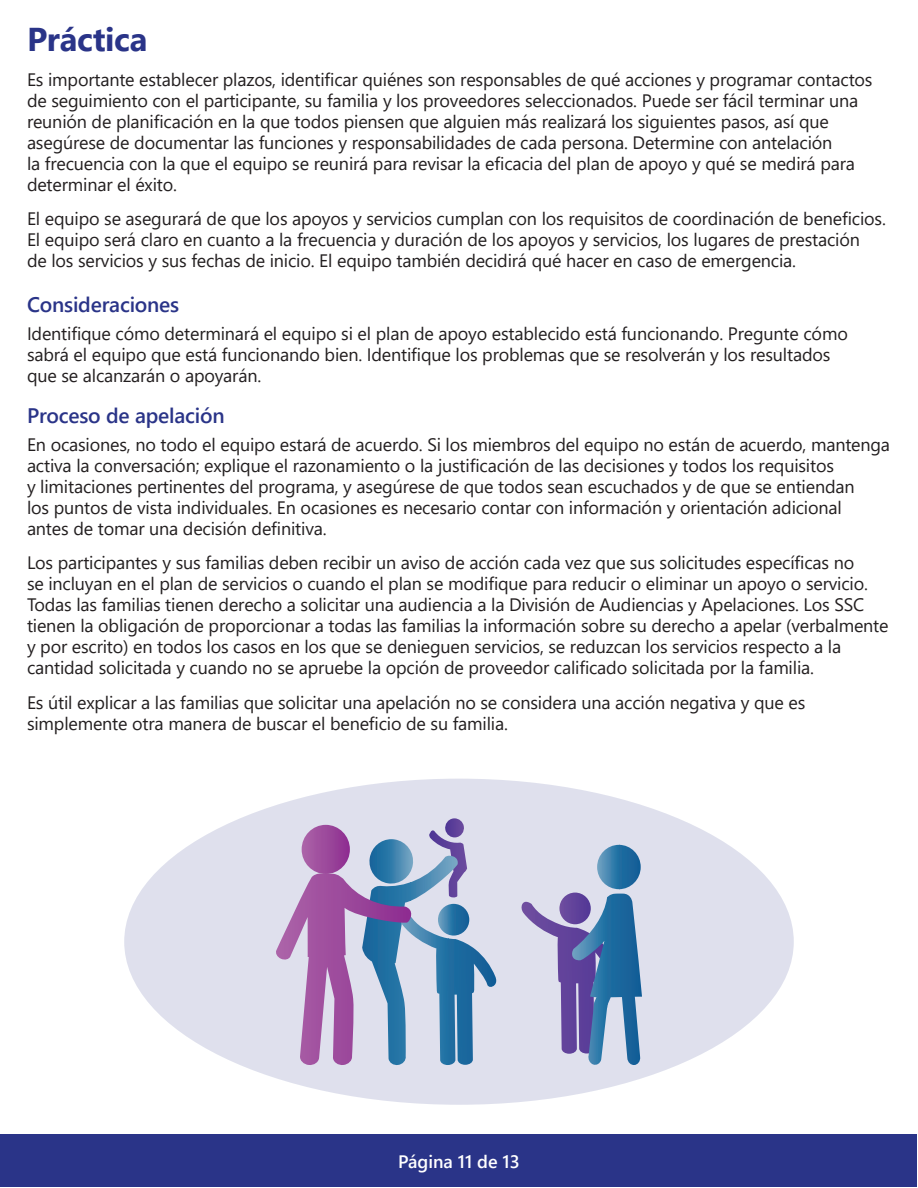
<style>
.page{position:relative;width:918px;height:1188px;background:#fff}
.page>*{position:absolute;margin:0;border:0;box-sizing:border-box;transform-origin:0 0}
.t1{font:700 33px "Segoe UI";letter-spacing:-.01em;color:#2a3488}
.t2{font:600 21px "Segoe UI";letter-spacing:-.01em;color:#2a3488}
.t3{font:18px/21px "Segoe UI";letter-spacing:-.01em;color:#231f20}
.t4{font:600 18px "Segoe UI";color:#fff}
</style>
<div class="page">
<div style="left:124px;top:779px;width:670px;height:326px;background:#dfe0ed;border-radius:50%"></div>
<svg style="left:276px;top:818px;width:221px;height:247px"></svg>
<svg style="left:521px;top:845px;width:121px;height:220px"></svg>
<div style="left:1px;top:1135px;width:916px;height:52px;background:#2a3488"></div>
<h1 class="t1" style="left:27px;top:8px;width:122px">Práctica</h1>
<p class="t3" style="left:27px;top:67px;width:847px">Es importante establecer plazos, identificar quiénes son responsables de qué acciones y programar contactos de seguimiento con el participante, su familia y los proveedores seleccionados. Puede ser fácil terminar una reunión de planificación en la que todos piensen que alguien más realizará los siguientes pasos, así que asegúrese de documentar las funciones y responsabilidades de cada persona. Determine con antelación<br>la frecuencia con la que el equipo se reunirá para revisar la eficacia del plan de apoyo y qué se medirá para determinar el éxito.</p>
<p class="t3" style="left:27px;top:207px;width:860px">El equipo se asegurará de que los apoyos y servicios cumplan con los requisitos de coordinación de beneficios.<br>El equipo será claro en cuanto a la frecuencia y duración de los apoyos y servicios, los lugares de prestación<br>de los servicios y sus fechas de inicio. El equipo también decidirá qué hacer en caso de emergencia.</p>
<p class="t2" style="left:27px;top:285px;width:154px">Consideraciones</p>
<p class="t3" style="left:27px;top:321px;width:822px">Identifique cómo determinará el equipo si el plan de apoyo establecido está funcionando. Pregunte cómo sabrá el equipo que está funcionando bien. Identifique los problemas que se resolverán y los resultados que se alcanzarán o apoyarán.</p>
<p class="t2" style="left:27px;top:396px;width:199px">Proceso de apelación</p>
<p class="t3" style="left:27px;top:432px;width:865px">En ocasiones, no todo el equipo estará de acuerdo. Si los miembros del equipo no están de acuerdo, mantenga activa la conversación; explique el razonamiento o la justificación de las decisiones y todos los requisitos<br>y limitaciones pertinentes del programa, y asegúrese de que todos sean escuchados y de que se entiendan<br>los puntos de vista individuales. En ocasiones es necesario contar con información y orientación adicional<br>antes de tomar una decisión definitiva.</p>
<p class="t3" style="left:27px;top:551px;width:863px">Los participantes y sus familias deben recibir un aviso de acción cada vez que sus solicitudes específicas no<br>se incluyan en el plan de servicios o cuando el plan se modifique para reducir o eliminar un apoyo o servicio.<br>Todas las familias tienen derecho a solicitar una audiencia a la División de Audiencias y Apelaciones. Los SSC tienen la obligación de proporcionar a todas las familias la información sobre su derecho a apelar (verbalmente y por escrito) en todos los casos en los que se denieguen servicios, se reduzcan los servicios respecto a la cantidad solicitada y cuando no se apruebe la opción de proveedor calificado solicitada por la familia.</p>
<p class="t3" style="left:27px;top:690px;width:780px">Es útil explicar a las familias que solicitar una apelación no se considera una acción negativa y que es simplemente otra manera de buscar el beneficio de su familia.</p>
<p class="t4" style="left:398px;top:1144px;width:123px">Página 11 de 13</p>
</div>
